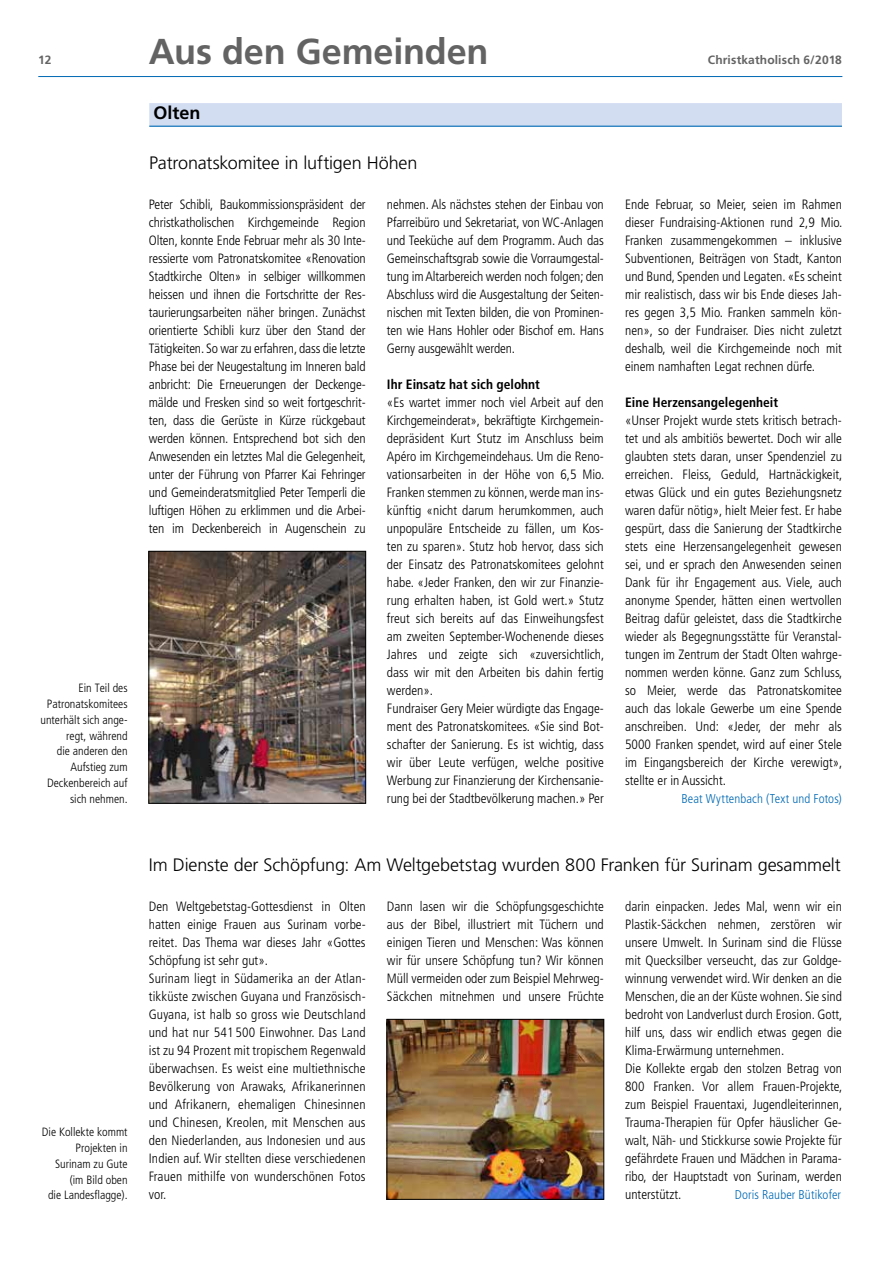
<style>
.page{position:relative;width:893px;height:1263px;background:#fff}
.page>*{position:absolute;margin:0;border:0;box-sizing:border-box;transform-origin:0 0}
.t1{font:700 36px "Frutiger LT Std";letter-spacing:-.005em;color:#646363}
.t2{font:300 18px "Frutiger LT Std";letter-spacing:-.01em;color:#000}
.t3{font:700 18px "Frutiger LT Std";color:#000}
.t4{font:300 condensed 13.5px/18px "Frutiger LT Std";color:#000;text-align:justify}
.t5{font:700 condensed 13.5px "Frutiger LT Std";color:#000}
.t6{font:300 condensed 12.75px "Frutiger LT Std";letter-spacing:.01em;color:#0069b4}
.t7{font:300 condensed 12px/15.8px "Frutiger LT Std";color:#000;text-align:right}
.t8{font:700 12px "Frutiger LT Std";letter-spacing:.015em;color:#646363}
</style>
<div class="page">
<hr style="left:38px;top:76px;width:804px;height:1px;background:#0069b4">
<div style="left:149px;top:103px;width:693px;height:23px;background:#d3ddf2"></div>
<hr style="left:149px;top:126px;width:693px;height:1px;background:#0069b4">
<img style="left:150px;top:553px;width:214px;height:249px">
<div style="left:148px;top:551px;width:218px;height:253px;border:1px solid #000"></div>
<img style="left:389px;top:1021px;width:213px;height:177px">
<div style="left:387px;top:1019px;width:217px;height:181px;border:1px solid #000"></div>
<p class="t8" style="left:38px;top:53px;width:15px">12</p>
<p class="t7" style="left:40px;top:680px;width:89px">Ein Teil des<br>Patronatskomitees unterhält sich ange&shy;regt, während<br>die anderen den<br>Aufstieg zum<br>Deckenbereich auf sich nehmen.</p>
<p class="t7" style="left:42px;top:1124px;width:87px">Die Kollekte kommt<br>Projekten in<br>Surinam zu Gute (im Bild oben<br>die Landesflagge).</p>
<h1 class="t1" style="left:149px;top:30px;width:341px">Aus den Gemeinden</h1>
<h2 class="t3" style="left:154px;top:102px;width:49px">Olten</h2>
<h2 class="t2" style="left:149px;top:152px;width:270px">Patronatskomitee in luftigen Höhen</h2>
<p class="t4" style="left:149px;top:196px;width:219px">Peter Schibli, Baukommissionspräsident der christkatholischen Kirchgemeinde Region Olten, konnte Ende Februar mehr als 30 Inte&shy;ressierte vom Patronatskomitee «Renovation Stadtkirche Olten» in selbiger willkommen heissen und ihnen die Fortschritte der Res&shy;taurierungsarbeiten näher bringen. Zunächst orientierte Schibli kurz über den Stand der Tätigkeiten. So war zu erfahren, dass die letzte Phase bei der Neugestaltung im Inneren bald anbricht: Die Erneuerungen der Deckenge&shy;mälde und Fresken sind so weit fortgeschrit&shy;ten, dass die Gerüste in Kürze rückgebaut werden können. Entsprechend bot sich den Anwesenden ein letztes Mal die Gelegenheit, unter der Führung von Pfarrer Kai Fehringer und Gemeinderatsmitglied Peter Temperli die luftigen Höhen zu erklimmen und die Arbei&shy;ten im Deckenbereich in Augenschein zu</p>
<p class="t4" style="left:387px;top:196px;width:218px">nehmen. Als nächstes stehen der Einbau von Pfarreibüro und Sekretariat, von WC-Anlagen und Teeküche auf dem Programm. Auch das Gemeinschaftsgrab sowie die Vorraumgestal&shy;tung im Altarbereich werden noch folgen; den Abschluss wird die Ausgestaltung der Seiten&shy;nischen mit Texten bilden, die von Prominen&shy;ten wie Hans Hohler oder Bischof em. Hans Gerny ausgewählt werden.</p>
<p class="t5" style="left:387px;top:376px;width:155px">Ihr Einsatz hat sich gelohnt</p>
<p class="t4" style="left:387px;top:394px;width:219px;text-align:left">«Es wartet immer noch viel Arbeit auf den Kirchgemeinderat», bekräftigte Kirchgemein&shy;depräsident Kurt Stutz im Anschluss beim Apéro im Kirchgemeindehaus. Um die Reno&shy;vationsarbeiten in der Höhe von 6,5 Mio.<br>Franken stemmen zu können, werde man ins&shy;künftig «nicht darum herumkommen, auch unpopuläre Entscheide zu fällen, um Kos&shy;ten zu sparen». Stutz hob hervor, dass sich der Einsatz des Patronatskomitees gelohnt habe. «Jeder Franken, den wir zur Finanzie&shy;rung erhalten haben, ist Gold wert.» Stutz freut sich bereits auf das Einweihungsfest am zweiten September-Wochenende dieses Jahres und zeigte sich «zuversichtlich, dass wir mit den Arbeiten bis dahin fertig werden».<br>Fundraiser Gery Meier würdigte das Engage&shy;ment des Patronatskomitees. «Sie sind Bot&shy;schafter der Sanierung. Es ist wichtig, dass wir über Leute verfügen, welche positive Werbung zur Finanzierung der Kirchensanie&shy;rung bei der Stadtbevölkerung machen.» Per</p>
<p class="t8" style="left:708px;top:53px;width:136px">Christkatholisch 6/2018</p>
<p class="t4" style="left:625px;top:196px;width:219px">Ende Februar, so Meier, seien im Rahmen dieser Fundraising-Aktionen rund 2,9 Mio.<br>Franken zusammengekommen – inklusive Subventionen, Beiträgen von Stadt, Kanton und Bund, Spenden und Legaten. «Es scheint mir realistisch, dass wir bis Ende dieses Jah&shy;res gegen 3,5 Mio. Franken sammeln kön&shy;nen», so der Fundraiser. Dies nicht zuletzt deshalb, weil die Kirchgemeinde noch mit einem namhaften Legat rechnen dürfe.</p>
<p class="t5" style="left:625px;top:394px;width:155px">Eine Herzensangelegenheit</p>
<p class="t4" style="left:625px;top:412px;width:219px">«Unser Projekt wurde stets kritisch betrach&shy;tet und als ambitiös bewertet. Doch wir alle glaubten stets daran, unser Spendenziel zu erreichen. Fleiss, Geduld, Hartnäckigkeit, etwas Glück und ein gutes Beziehungsnetz waren dafür nötig», hielt Meier fest. Er habe gespürt, dass die Sanierung der Stadtkirche stets eine Herzensangelegenheit gewesen sei, und er sprach den Anwesenden seinen Dank für ihr Engagement aus. Viele, auch anonyme Spender, hätten einen wertvollen Beitrag dafür geleistet, dass die Stadtkirche wieder als Begegnungsstätte für Veranstal&shy;tungen im Zentrum der Stadt Olten wahrge&shy;nommen werden könne. Ganz zum Schluss, so Meier, werde das Patronatskomitee auch das lokale Gewerbe um eine Spende anschreiben. Und: «Jeder, der mehr als 5000 Franken spendet, wird auf einer Stele im Eingangsbereich der Kirche verewigt», stellte er in Aussicht.</p>
<p class="t6" style="left:681px;top:792px;width:162px">Beat Wyttenbach (Text und Fotos)</p>
<h2 class="t2" style="left:149px;top:854px;width:693px">Im Dienste der Schöpfung: Am Weltgebetstag wurden 800 Franken für Surinam gesammelt</h2>
<p class="t4" style="left:149px;top:898px;width:218px;text-align:left">Den Weltgebetstag-Gottesdienst in Olten hatten einige Frauen aus Surinam vorbe&shy;reitet. Das Thema war dieses Jahr «Gottes Schöpfung ist sehr gut».<br>Surinam liegt in Südamerika an der Atlan&shy;tikküste zwischen Guyana und Französisch-Guyana, ist halb so gross wie Deutschland und hat nur 541 500 Einwohner. Das Land ist zu 94 Prozent mit tropischem Regenwald überwachsen. Es weist eine multiethnische Bevölkerung von Arawaks, Afrikanerinnen und Afrikanern, ehemaligen Chinesinnen und Chinesen, Kreolen, mit Menschen aus den Niederlanden, aus Indonesien und aus Indien auf. Wir stellten diese verschiedenen Frauen mithilfe von wunderschönen Fotos vor.</p>
<p class="t4" style="left:387px;top:898px;width:218px">Dann lasen wir die Schöpfungsgeschichte aus der Bibel, illustriert mit Tüchern und einigen Tieren und Menschen: Was können wir für unsere Schöpfung tun? Wir können Müll vermeiden oder zum Beispiel Mehrweg-Säckchen mitnehmen und unsere Früchte</p>
<p class="t4" style="left:625px;top:898px;width:219px;text-align:left">darin einpacken. Jedes Mal, wenn wir ein Plastik-Säckchen nehmen, zerstören wir unsere Umwelt. In Surinam sind die Flüsse mit Quecksilber verseucht, das zur Goldge&shy;winnung verwendet wird. Wir denken an die Menschen, die an der Küste wohnen. Sie sind bedroht von Landverlust durch Erosion. Gott, hilf uns, dass wir endlich etwas gegen die Klima-Erwärmung unternehmen.<br>Die Kollekte ergab den stolzen Betrag von 800 Franken. Vor allem Frauen-Projekte, zum Beispiel Frauentaxi, Jugendleiterinnen, Trauma-Therapien für Opfer häuslicher Ge&shy;walt, Näh- und Stickkurse sowie Projekte für gefährdete Frauen und Mädchen in Parama&shy;ribo, der Hauptstadt von Surinam, werden unterstützt.</p>
<p class="t6" style="left:735px;top:1188px;width:108px">Doris Rauber Bütikofer</p>
</div>
